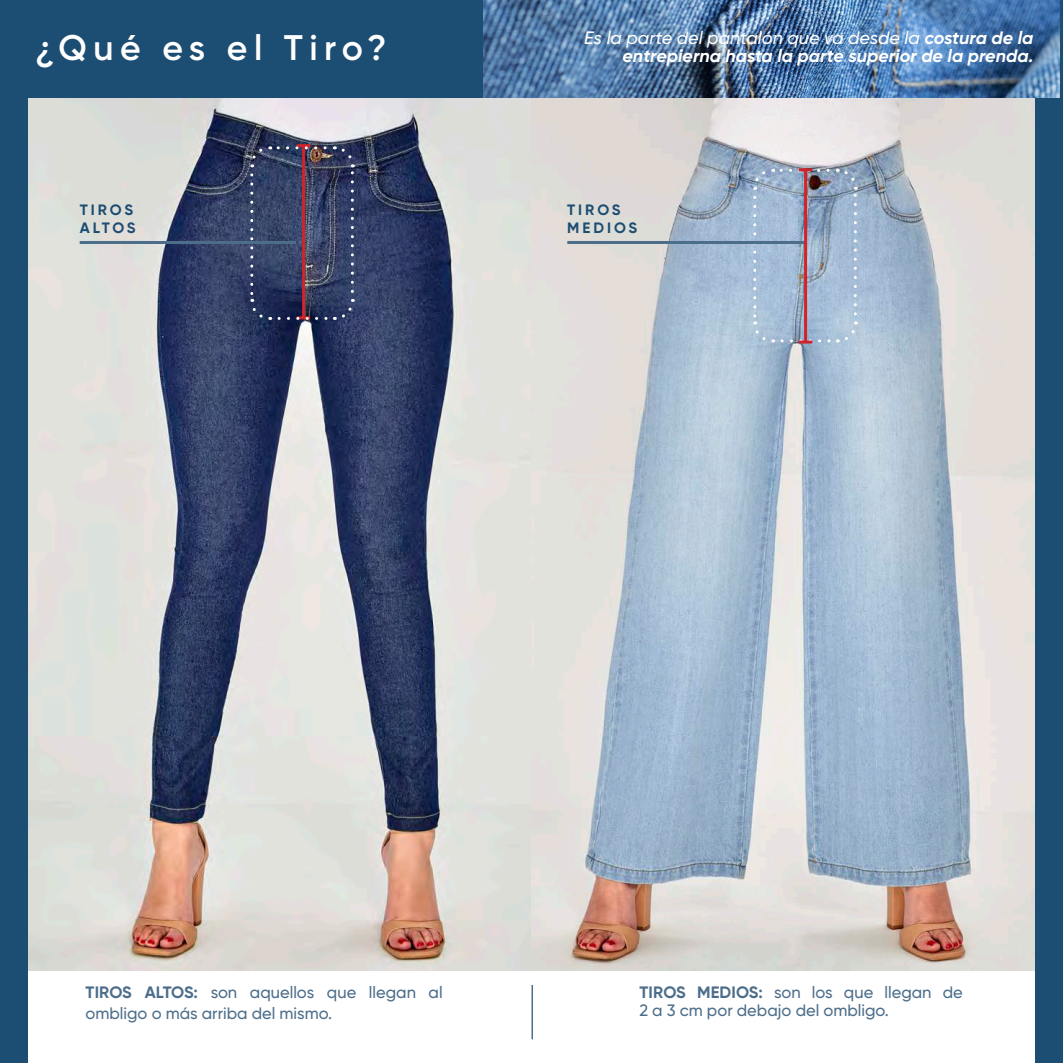
<style>
.page{position:relative;width:1063px;height:1063px;background:#fff}
.page>*{position:absolute;margin:0;border:0;box-sizing:border-box;transform-origin:0 0}
.t1{font:600 35.55px "Gilroy";letter-spacing:.18em;color:#fff}
.t2{font:italic 700 18px/18.6px "Gilroy";color:#fff;text-align:right}
.t3{font:500 16.5px/18px "Gilroy";color:#4d6e8b}
.t4{font:700 15px "Gilroy";letter-spacing:.2em;color:#1c4d72}
.s1{font-weight:500}
.s2{font-weight:700}
</style>
<div class="page">
<img style="left:28px;top:97px;width:503px;height:874px">
<hr style="left:302px;top:146px;width:3px;height:172px;background:#d1232a">
<svg style="left:250px;top:175px;width:21px;height:146px;background:#384569"></svg>
<svg style="left:279px;top:299px;width:76px;height:21px;background:#343659"></svg>
<svg style="left:334px;top:145px;width:20px;height:146px;background:#3b456a"></svg>
<svg style="left:249px;top:144px;width:76px;height:23px;background:#4c475f"></svg>
<hr style="left:80px;top:241px;width:216px;height:3px;background:#4d6e8b">
<img style="left:531px;top:97px;width:504px;height:874px">
<div style="left:1035px;top:72px;width:28px;height:991px;background:#1c4d72"></div>
<div style="left:0;top:72px;width:28px;height:991px;background:#1c4d72"></div>
<svg style="left:753px;top:197px;width:21px;height:147px;background:#abc1d9"></svg>
<svg style="left:837px;top:167px;width:20px;height:147px;background:#a3b9d2"></svg>
<hr style="left:567px;top:241px;width:239px;height:3px;background:#4d6e8b">
<hr style="left:804px;top:170px;width:3px;height:172px;background:#d1232a">
<svg style="left:782px;top:321px;width:76px;height:23px;background:#a8b4ca"></svg>
<svg style="left:752px;top:168px;width:76px;height:22px;background:#9396a9"></svg>
<div style="left:0;top:0;width:1063px;height:97px;background:#1c4d72"></div>
<img style="left:484px;top:0;width:576px;height:97px">
<hr style="left:531px;top:985px;width:2px;height:54px;background:#4d6e8b">
<p class="t1" style="left:35px;top:25px;width:353px">¿Qué es el Tiro?</p>
<p class="t2" style="left:584px;top:28px;width:451px"><span class="s1">Es la parte del pantalón que va desde la</span> costura de la entrepierna hasta la parte superior de la prenda.</p>
<p class="t4" style="left:80px;top:201px;width:55px">TIROS</p>
<p class="t4" style="left:80px;top:219px;width:57px">ALTOS</p>
<p class="t4" style="left:567px;top:201px;width:55px">TIROS</p>
<p class="t4" style="left:567px;top:219px;width:72px">MEDIOS</p>
<p class="t3" style="left:86px;top:982px;width:359px;line-height:21px"><span class="s2">TIROS ALTOS:</span> son aquellos que llegan al ombligo o más arriba del mismo.</p>
<p class="t3" style="left:639px;top:983px;width:325px"><span class="s2">TIROS MEDIOS:</span> son los que llegan de<br>2 a 3 cm por debajo del ombligo.</p>
</div>
